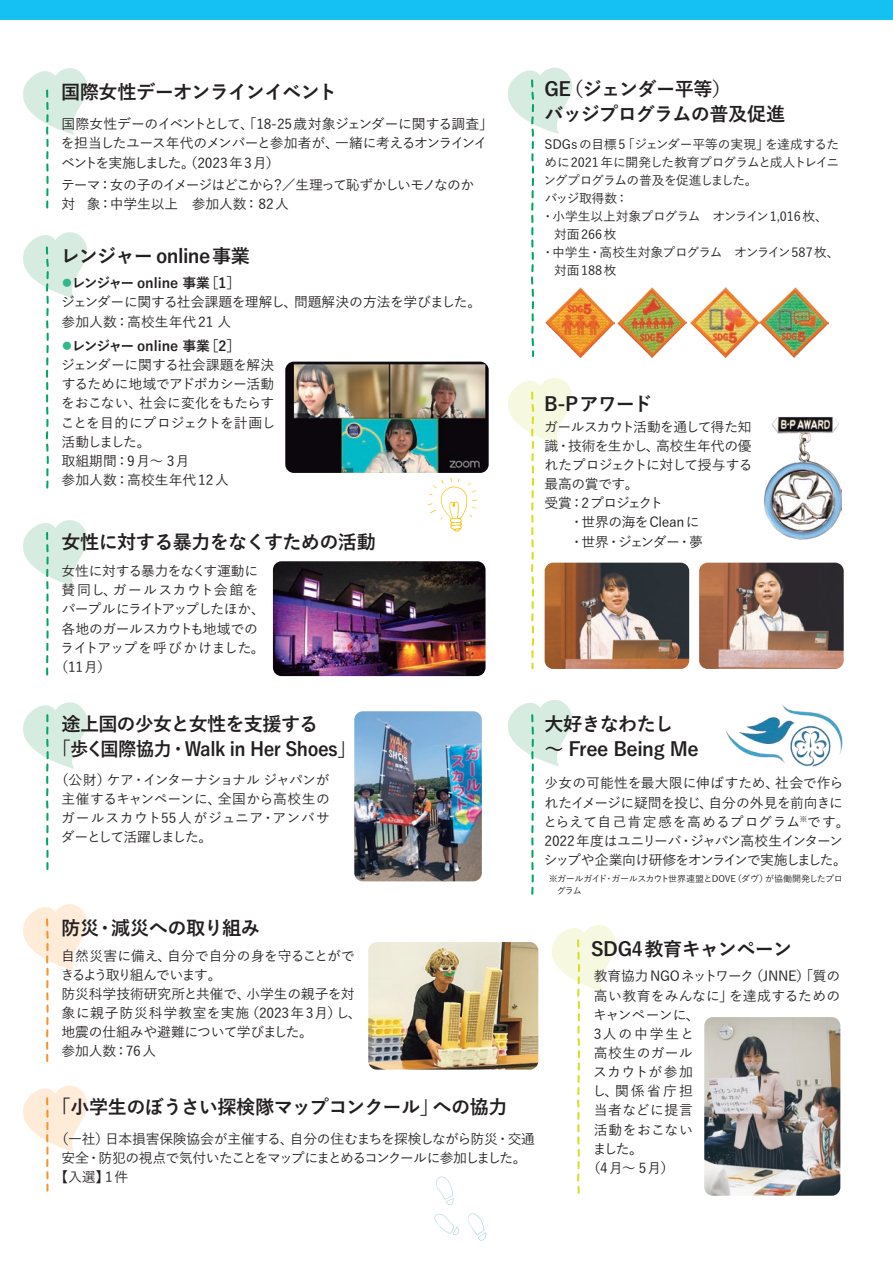
<style>
.page{position:relative;width:893px;height:1263px;background:#fff}
.page>*{position:absolute;margin:0;border:0;box-sizing:border-box;transform-origin:0 0}
.t1{font:700 19.2px/24.5px "Yu Go";letter-spacing:-.03em;color:#231f20}
.t2{font:500 13.8px/19.2px "Yu Go";letter-spacing:-.02em;color:#231f20}
.t3{font:500 13.8px/19.2px "Yu Go";color:#231f20}
.t4{font:500 13.8px/19.2px "Yu Go";letter-spacing:-.055em;color:#231f20}
.t5{font:500 13.8px "Yu Go";letter-spacing:-.105em;color:#231f20}
.t6{font:500 13.8px "Yu Go";letter-spacing:.03em;color:#231f20}
.t7{font:500 13.8px "Yu Go";letter-spacing:.01em;color:#231f20}
.t8{font:500 13.8px "Yu Go";letter-spacing:-.09em;color:#231f20}
.t9{font:500 13.8px "Yu Go";letter-spacing:.09em;color:#231f20}
.t10{font:500 13.8px "Yu Go";letter-spacing:.135em;color:#231f20}
.t11{font:500 13.8px "Yu Go";letter-spacing:.035em;color:#231f20}
.t12{font:500 12.75px "Yu Go";letter-spacing:-.01em;color:#231f20}
.t13{font:500 12.75px "Yu Go";letter-spacing:-.03em;color:#231f20}
.t14{font:500 12.75px "Yu Go";letter-spacing:-.055em;color:#231f20}
.t15{font:500 9px/11.7px "Yu Go";letter-spacing:-.04em;color:#231f20}
.s1{font-weight:700;color:#30ba8b}
.s2{font-weight:700}
</style>
<div class="page">
<svg style="left:427px;top:478px;width:50px;height:54px"></svg>
<svg style="left:468px;top:1213px;width:18px;height:28px"></svg>
<svg style="left:436px;top:1176px;width:18px;height:29px"></svg>
<svg style="left:434px;top:1213px;width:25px;height:22px"></svg>
<svg style="left:508px;top:378px;width:65px;height:292px"></svg>
<svg style="left:23px;top:232px;width:65px;height:257px"></svg>
<img style="left:573px;top:288px;width:41px;height:69px">
<img style="left:617px;top:288px;width:70px;height:69px">
<img style="left:690px;top:287px;width:139px;height:70px">
<svg style="left:508px;top:84px;width:65px;height:273px"></svg>
<svg style="left:23px;top:84px;width:65px;height:125px"></svg>
<svg style="left:508px;top:700px;width:64px;height:195px"></svg>
<svg style="left:23px;top:520px;width:65px;height:156px"></svg>
<svg style="left:23px;top:904px;width:65px;height:158px"></svg>
<svg style="left:23px;top:1085px;width:65px;height:107px"></svg>
<svg style="left:552px;top:925px;width:64px;height:269px"></svg>
<svg style="left:23px;top:702px;width:65px;height:169px"></svg>
<img style="left:725px;top:704px;width:118px;height:63px">
<img style="left:764px;top:416px;width:77px;height:124px">
<img style="left:368px;top:942px;width:170px;height:127px">
<img style="left:285px;top:362px;width:204px;height:111px">
<img style="left:704px;top:1017px;width:136px;height:179px">
<img style="left:273px;top:561px;width:212px;height:115px">
<img style="left:354px;top:711px;width:128px;height:170px">
<img style="left:699px;top:563px;width:145px;height:106px">
<img style="left:545px;top:563px;width:144px;height:106px">
<svg style="left:0;top:0;width:893px;height:84px"></svg>
<h1 class="t1" style="left:61px;top:81px;width:277px">国際女性デーオンラインイベント</h1>
<p class="t2" style="left:61px;top:113px;width:433px">国際女性デーのイベントとして、「18-25歳対象ジェンダーに関する調査」を担当したユース年代のメンバーと参加者が、一緒に考えるオンラインイベントを実施しました。（2023 年 3月）</p>
<p class="t4" style="left:61px;top:173px;width:415px">テーマ：女の子のイメージはどこから？／生理って恥ずかしいモノなのか対　象：中学生以上　参加人数： 82人</p>
<h1 class="t1" style="left:61px;top:245px;width:191px">レンジャー online事業</h1>
<p class="t3" style="left:60px;top:272px;width:423px"><span class="s1">●</span><span class="s2">レンジャー online 事業[1]<br></span>ジェンダーに関する社会課題を理解し、問題解決の方法を学びました。参加人数：高校生年代21 人</p>
<p class="t2" style="left:60px;top:335px;width:217px"><span class="s1">●</span><span class="s2">レンジャー online 事業[2]<br></span>ジェンダーに関する社会課題を解決するために地域でアドボカシー活動をおこない、社会に変化をもたらすことを目的にプロジェクトを計画し活動しました。<br>取組期間：9月～ 3月<br>参加人数：高校生年代12人</p>
<h1 class="t1" style="left:61px;top:530px;width:316px">女性に対する暴力をなくすための活動</h1>
<p class="t2" style="left:62px;top:560px;width:198px">女性に対する暴力をなくす運動に</p>
<p class="t9" style="left:62px;top:577px;width:198px">賛同し、ガールスカウト会館を</p>
<p class="t8" style="left:62px;top:597px;width:205px">パープルにライトアップしたほか、</p>
<p class="t2" style="left:62px;top:617px;width:198px">各地のガールスカウトも地域での</p>
<p class="t2" style="left:60px;top:636px;width:206px">ライトアップを呼びかけました。</p>
<p class="t2" style="left:54px;top:655px;width:58px">（11月）</p>
<h1 class="t1" style="left:544px;top:77px;width:242px">GE（ジェンダー平等）<br>バッジプログラムの普及促進</h1>
<p class="t12" style="left:545px;top:132px;width:296px">SDGsの目標5「ジェンダー平等の実現」を達成するた</p>
<p class="t13" style="left:544px;top:150px;width:296px">めに2021年に開発した教育プログラムと成人トレイニ</p>
<p class="t14" style="left:544px;top:168px;width:215px">ングプログラムの普及を促進しました。</p>
<p class="t12" style="left:545px;top:186px;width:85px">バッジ取得数：</p>
<p class="t12" style="left:541px;top:204px;width:288px">・小学生以上対象プログラム　オンライン1,016枚、</p>
<p class="t12" style="left:554px;top:223px;width:64px">対面266枚</p>
<p class="t12" style="left:541px;top:241px;width:300px">・中学生・高校生対象プログラム　オンライン587 枚、</p>
<p class="t12" style="left:554px;top:259px;width:64px">対面188枚</p>
<h1 class="t1" style="left:544px;top:392px;width:110px">B-Pアワード</h1>
<p class="t2" style="left:544px;top:415px;width:210px">ガールスカウト活動を通して得た知識・技術を生かし、高校生年代の優れたプロジェクトに対して授与する最高の賞です。<br>受賞：2プロジェクト<br>　　・世界の海をCleanに<br>　　・世界・ジェンダー・夢</p>
<h1 class="t1" style="left:53px;top:712px;width:305px;text-indent:9px">途上国の少女と女性を支援する<br>「歩く国際協力・Walk in Her Shoes」</h1>
<p class="t2" style="left:61px;top:768px;width:270px;text-align:justify;text-indent:-6px">（公財）ケア・インターナショナルジャパンが主催するキャンペーンに、全国から高校生のガールスカウト55人がジュニア・アンバサダーとして活躍しました。</p>
<h1 class="t1" style="left:61px;top:916px;width:200px">防災・減災への取り組み</h1>
<p class="t2" style="left:61px;top:944px;width:303px">自然災害に備え、自分で自分の身を守ることができるよう取り組んでいます。<br>防災科学技術研究所と共催で、小学生の親子を対象に親子防災科学教室を実施（2023年3月）し、地震の仕組みや避難について学びました。<br>参加人数：76人</p>
<h1 class="t1" style="left:52px;top:1095px;width:458px">「小学生のぼうさい探検隊マップコンクール」への協力</h1>
<p class="t2" style="left:55px;top:1128px;width:482px">（一社）日本損害保険協会が主催する、自分の住むまちを探検しながら防災・交通</p>
<p class="t5" style="left:62px;top:1145px;width:466px">安全・防犯の視点で気付いたことをマップにまとめるコンクールに参加しました。</p>
<p class="t2" style="left:55px;top:1166px;width:75px">【入選】1件</p>
<h1 class="t1" style="left:544px;top:712px;width:156px">大好きなわたし<br>～ Free Being Me</h1>
<p class="t2" style="left:543px;top:772px;width:308px">少女の可能性を最大限に伸ばすため、社会で作られたイメージに疑問を投じ、自分の外見を前向きにとらえて自己肯定感を高めるプログラム<sup>※</sup>です。<br>2022 年度はユニリーバ・ジャパン高校生インターンシップや企業向け研修をオンラインで実施しました。</p>
<p class="t15" style="left:557px;top:872px;width:288px;text-indent:-8px">※ガールガイド・ガールスカウト世界連盟とDOVE（ダヴ）が協働開発したプログラム</p>
<h1 class="t1" style="left:591px;top:937px;width:203px">SDG4教育キャンペーン</h1>
<p class="t2" style="left:594px;top:965px;width:248px">教育協力NGOネットワーク（JNNE）「質の</p>
<p class="t7" style="left:594px;top:983px;width:248px">高い教育をみんなに」を達成するための</p>
<p class="t2" style="left:593px;top:1003px;width:108px">キャンペーンに、</p>
<p class="t10" style="left:594px;top:1021px;width:102px">3人の中学生と</p>
<p class="t6" style="left:594px;top:1040px;width:100px">高校生のガール</p>
<p class="t6" style="left:593px;top:1059px;width:101px">スカウトが参加</p>
<p class="t2" style="left:592px;top:1080px;width:102px">し、関係省庁担</p>
<p class="t6" style="left:594px;top:1098px;width:101px">当者などに提言</p>
<p class="t11" style="left:594px;top:1117px;width:101px">活動をおこない</p>
<p class="t2" style="left:593px;top:1137px;width:52px">ました。</p>
<p class="t2" style="left:587px;top:1156px;width:89px">（4月～ 5月）</p>
</div>
